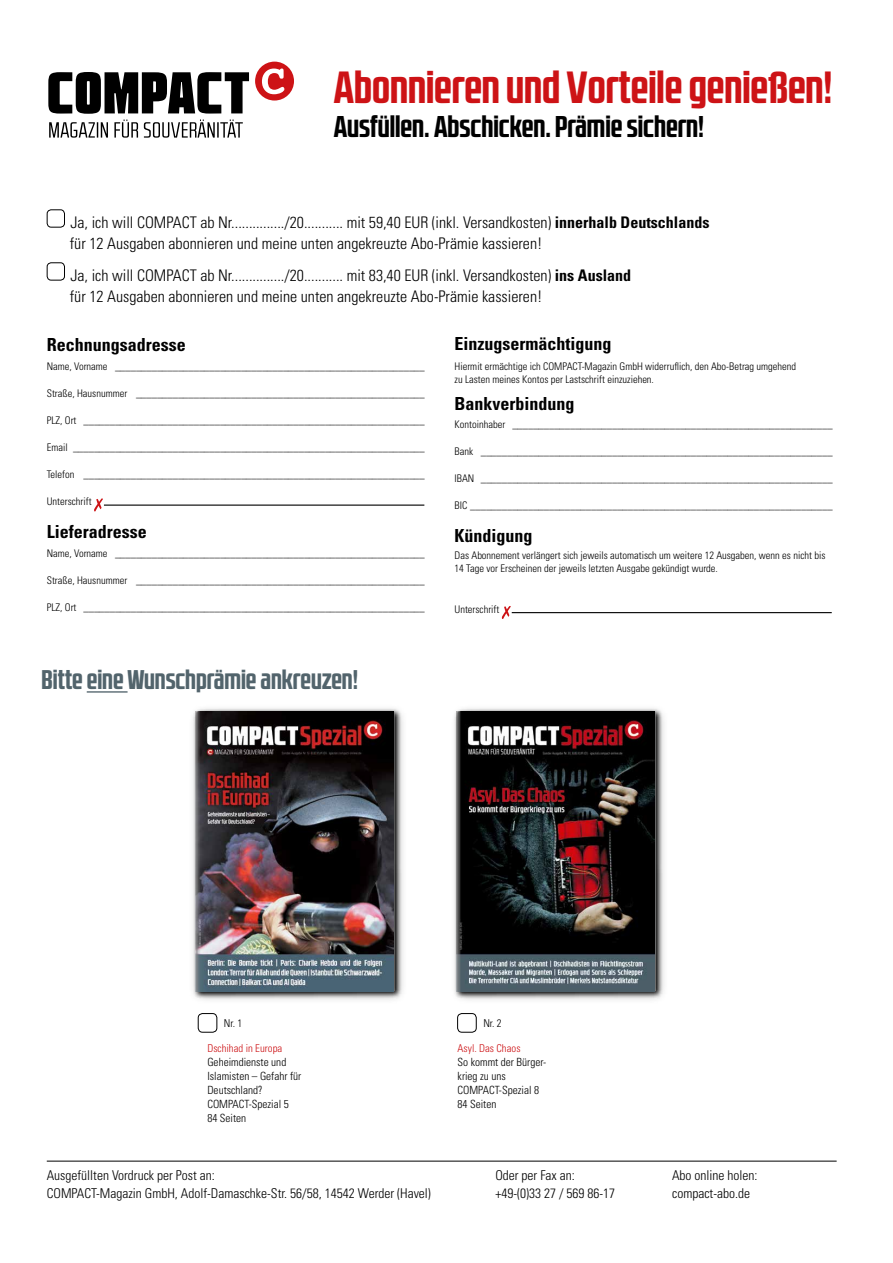
<style>
.page{position:relative;width:893px;height:1263px;background:#fff}
.page>*{position:absolute;margin:0;border:0;box-sizing:border-box;transform-origin:0 0}
.t1{font:700 45px "RB No 2.1 b";color:#cd1316}
.t2{font:700 30px "RB No 2.1 b";color:#000}
.t3{font:700 27px "RB No 2.1 b";color:#52646c}
.t4{font:700 condensed 18px "Univers LT Std";color:#000}
.t5{font:300 condensed 16.05px/21.3px "Univers LT Std";color:#000}
.t6{font:300 condensed 13.5px/18px "Univers LT Std";color:#000}
.t7{font:300 condensed 11.25px/13.8px "Univers LT Std";color:#000}
.t8{font:300 condensed 10.8px "Univers LT Std";color:#cd1316}
.t9{font:300 condensed 10.8px "Univers LT Std";color:#000}
.t10{font:300 condensed 10.5px/13.5px "Univers LT Std";color:#000}
.s1{font-weight:700}
</style>
<div class="page">
<div style="left:255px;top:62px;width:39px;height:39px;background:#cd1316;border-radius:50%"></div>
<svg style="left:262px;top:69px;width:22px;height:25px"></svg>
<svg style="left:48px;top:72px;width:201px;height:66px"></svg>
<hr style="left:47px;top:1161px;width:790px;height:1px;background:#000">
<hr style="left:104px;top:504px;width:320px;height:2px;background:#000">
<svg style="left:94px;top:498px;width:9px;height:13px"></svg>
<hr style="left:512px;top:612px;width:320px;height:1px;background:#000">
<svg style="left:502px;top:606px;width:9px;height:13px"></svg>
<div style="left:47px;top:209px;width:18px;height:19px;border:1px solid #000;border-radius:4px"></div>
<div style="left:47px;top:262px;width:18px;height:18px;border:1px solid #000;border-radius:4px"></div>
<hr style="left:87px;top:691px;width:41px;height:2px;background:#52646c">
<div style="left:449px;top:704px;width:220px;height:301px;background:#000;opacity:.33"></div>
<img style="left:457px;top:711px;width:198px;height:280px">
<div style="left:457px;top:1013px;width:20px;height:19px;border:1px solid #000;border-radius:4px"></div>
<div style="left:188px;top:704px;width:219px;height:301px;background:#000;opacity:.33"></div>
<img style="left:196px;top:711px;width:198px;height:280px">
<div style="left:198px;top:1013px;width:19px;height:19px;border:1px solid #000;border-radius:4px"></div>
<h1 class="t1" style="left:334px;top:61px;width:500px">Abonnieren und Vorteile genießen!</h1>
<h2 class="t2" style="left:334px;top:109px;width:372px">Ausfüllen. Abschicken. Prämie sichern!</h2>
<h3 class="t5" style="left:70px;top:211px;width:641px">Ja, ich will COMPACT ab Nr.............../20........... mit 59,40 EUR (inkl. Versandkosten) <span class="s1">innerhalb Deutschlands </span>für 12 Ausgaben abonnieren und meine unten angekreuzte Abo-Prämie kassieren!</h3>
<h3 class="t5" style="left:70px;top:264px;width:563px">Ja, ich will COMPACT ab Nr.............../20........... mit 83,40 EUR (inkl. Versandkosten) <span class="s1">ins Ausland </span>für 12 Ausgaben abonnieren und meine unten angekreuzte Abo-Prämie kassieren!</h3>
<h3 class="t4" style="left:47px;top:333px;width:140px">Rechnungsadresse</h3>
<p class="t10" style="left:47px;top:360px;width:379px">Name, Vorname ___________________________________________________________</p>
<p class="t10" style="left:47px;top:387px;width:379px">Straße, Hausnummer _______________________________________________________</p>
<p class="t10" style="left:47px;top:414px;width:379px">PLZ, Ort _________________________________________________________________</p>
<p class="t10" style="left:47px;top:441px;width:379px">Email ___________________________________________________________________</p>
<p class="t10" style="left:47px;top:468px;width:379px">Telefon _________________________________________________________________</p>
<p class="t10" style="left:47px;top:495px;width:46px">Unterschrift</p>
<h3 class="t4" style="left:47px;top:520px;width:101px">Lieferadresse</h3>
<p class="t10" style="left:47px;top:547px;width:379px">Name, Vorname ___________________________________________________________</p>
<p class="t10" style="left:47px;top:574px;width:379px">Straße, Hausnummer _______________________________________________________</p>
<p class="t10" style="left:47px;top:601px;width:379px">PLZ, Ort _________________________________________________________________</p>
<h3 class="t3" style="left:41px;top:664px;width:318px">Bitte eine Wunschprämie ankreuzen!</h3>
<h3 class="t4" style="left:455px;top:333px;width:158px">Einzugsermächtigung</h3>
<p class="t10" style="left:455px;top:359px;width:343px">Hiermit ermächtige ich COMPACT-Magazin GmbH widerruflich, den Abo-Betrag umgehend zu Lasten meines Kontos per Lastschrift einzuziehen.</p>
<h3 class="t4" style="left:455px;top:393px;width:121px">Bankverbindung</h3>
<p class="t10" style="left:455px;top:418px;width:379px">Kontoinhaber _____________________________________________________________</p>
<p class="t10" style="left:455px;top:445px;width:379px">Bank ___________________________________________________________________</p>
<p class="t10" style="left:455px;top:472px;width:379px">IBAN ___________________________________________________________________</p>
<p class="t10" style="left:455px;top:499px;width:379px">BIC _____________________________________________________________________</p>
<h3 class="t4" style="left:455px;top:525px;width:80px">Kündigung</h3>
<p class="t10" style="left:455px;top:548px;width:372px">Das Abonnement verlängert sich jeweils automatisch um weitere 12 Ausgaben, wenn es nicht bis<br>14 Tage vor Erscheinen der jeweils letzten Ausgabe gekündigt wurde.</p>
<p class="t10" style="left:455px;top:602px;width:46px">Unterschrift</p>
<p class="t9" style="left:224px;top:1016px;width:20px">Nr. 1</p>
<p class="t8" style="left:207px;top:1042px;width:76px">Dschihad in Europa</p>
<p class="t7" style="left:207px;top:1055px;width:96px">Geheimdienste und<br>Islamisten – Gefahr für<br>Deutschland?<br>COMPACT-Spezial 5<br>84 Seiten</p>
<p class="t9" style="left:483px;top:1016px;width:20px">Nr. 2</p>
<p class="t8" style="left:458px;top:1042px;width:64px">Asyl. Das Chaos</p>
<p class="t7" style="left:458px;top:1055px;width:90px">So kommt der Bürger&shy;krieg zu uns<br>COMPACT-Spezial 8<br>84 Seiten</p>
<p class="t6" style="left:47px;top:1166px;width:386px">Ausgefüllten Vordruck per Post an:<br>COMPACT-Magazin GmbH, Adolf-Damaschke-Str. 56/58, 14542 Werder (Havel)</p>
<p class="t6" style="left:495px;top:1166px;width:121px">Oder per Fax an: +49-(0)33 27 / 569 86-17</p>
<p class="t6" style="left:672px;top:1166px;width:87px">Abo online holen: compact-abo.de</p>
</div>
